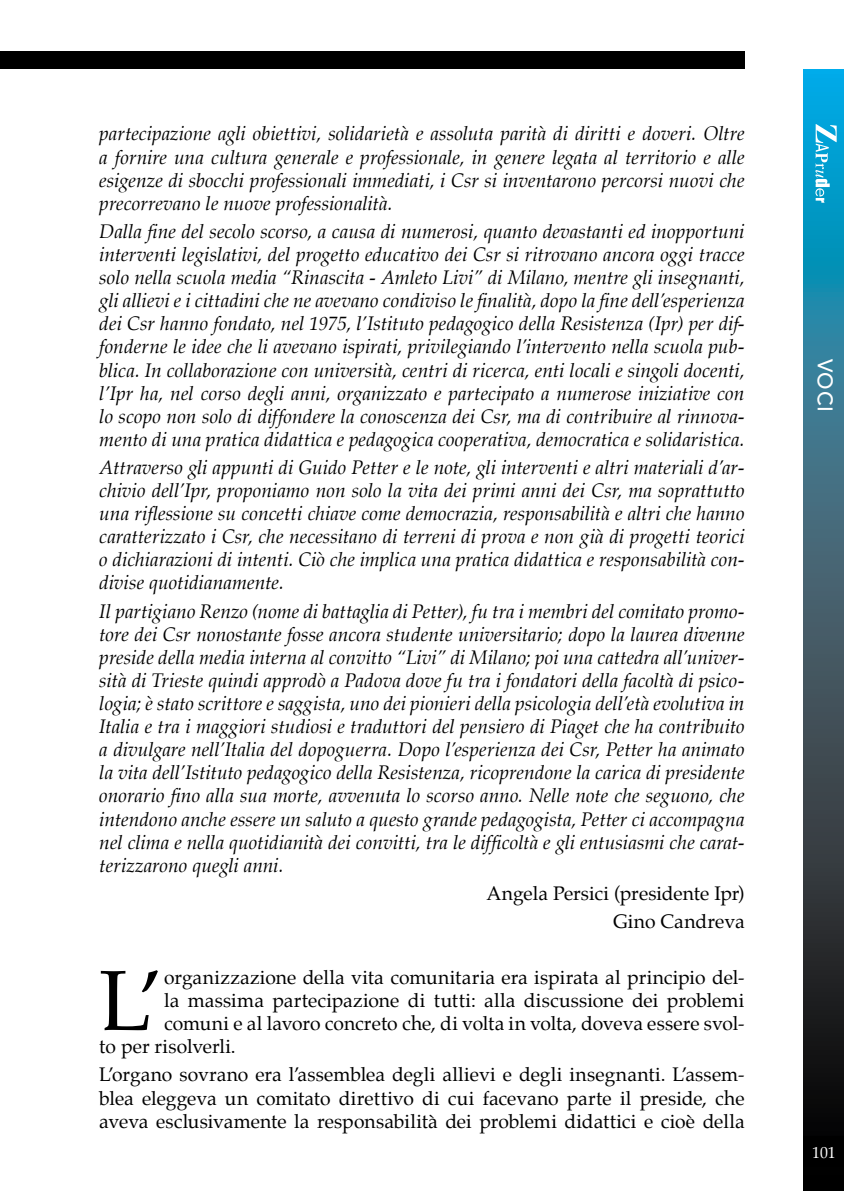
<style>
.page{position:relative;width:844px;height:1191px;background:#fff}
.page>*{position:absolute;margin:0;border:0;box-sizing:border-box;transform-origin:0 0}
.t1{font:85.4px "Palatino";color:#000}
.t2{font:500 21px "Avenir";color:#fff}
.t3{font:italic 19.25px/23.1px "Palatino";color:#000;text-align:justify}
.t4{font:19.25px/23.1px "Palatino";color:#000;text-align:right}
.t5{font:15.75px "Palatino";color:#fff}
</style>
<div class="page">
<svg style="left:803px;top:69px;width:40px;height:1122px;background:#2a596a"></svg>
<div style="left:0;top:52px;width:744px;height:17px;background:#000"></div>
<svg style="left:815px;top:124px;width:21px;height:79px"></svg>
<div style="left:803px;top:1136px;width:40px;height:30px;background:#000"></div>
<p class="t3" style="left:99px;top:122px;width:646px">partecipazione agli obiettivi, solidarietà e assoluta parità di diritti e doveri. Oltre a fornire una cultura generale e professionale, in genere legata al territorio e alle esigenze di sbocchi professionali immediati, i Csr si inventarono percorsi nuovi che precorrevano le nuove professionalità.</p>
<p class="t3" style="left:99px;top:220px;width:646px">Dalla fine del secolo scorso, a causa di numerosi, quanto devastanti ed inopportuni interventi legislativi, del progetto educativo dei Csr si ritrovano ancora oggi tracce solo nella scuola media “Rinascita - Amleto Livi” di Milano, mentre gli insegnanti, gli allievi e i cittadini che ne avevano condiviso le finalità, dopo la fine dell’esperienza dei Csr hanno fondato, nel 1975, l’Istituto pedagogico della Resistenza (Ipr) per dif&shy;fonderne le idee che li avevano ispirati, privilegiando l’intervento nella scuola pub&shy;blica. In collaborazione con università, centri di ricerca, enti locali e singoli docenti, l’Ipr ha, nel corso degli anni, organizzato e partecipato a numerose iniziative con lo scopo non solo di diffondere la conoscenza dei Csr, ma di contribuire al rinnova&shy;mento di una pratica didattica e pedagogica cooperativa, democratica e solidaristica.</p>
<p class="t3" style="left:99px;top:456px;width:646px">Attraverso gli appunti di Guido Petter e le note, gli interventi e altri materiali d’ar&shy;chivio dell’Ipr, proponiamo non solo la vita dei primi anni dei Csr, ma soprattutto una riflessione su concetti chiave come democrazia, responsabilità e altri che hanno caratterizzato i Csr, che necessitano di terreni di prova e non già di progetti teorici o dichiarazioni di intenti. Ciò che implica una pratica didattica e responsabilità con&shy;divise quotidianamente.</p>
<p class="t3" style="left:99px;top:599px;width:646px">Il partigiano Renzo (nome di battaglia di Petter), fu tra i membri del comitato promo&shy;tore dei Csr nonostante fosse ancora studente universitario; dopo la laurea divenne preside della media interna al convitto “Livi” di Milano; poi una cattedra all’univer&shy;sità di Trieste quindi approdò a Padova dove fu tra i fondatori della facoltà di psico&shy;logia; è stato scrittore e saggista, uno dei pionieri della psicologia dell’età evolutiva in Italia e tra i maggiori studiosi e traduttori del pensiero di Piaget che ha contribuito a divulgare nell’Italia del dopoguerra. Dopo l’esperienza dei Csr, Petter ha animato la vita dell’Istituto pedagogico della Resistenza, ricoprendone la carica di presidente onorario fino alla sua morte, avvenuta lo scorso anno. Nelle note che seguono, che intendono anche essere un saluto a questo grande pedagogista, Petter ci accompagna nel clima e nella quotidianità dei convitti, tra le difficoltà e gli entusiasmi che carat&shy;terizzarono quegli anni.</p>
<p class="t4" style="left:486px;top:879px;width:259px;line-height:28px">Angela Persici (presidente Ipr)<br>Gino Candreva</p>
<h1 class="t1" style="left:99px;top:930px;width:66px">L’</h1>
<p class="t4" style="left:164px;top:965px;width:582px">organizzazione della vita comunitaria era ispirata al principio del-</p>
<p class="t4" style="left:164px;top:989px;width:582px">la massima partecipazione di tutti: alla discussione dei problemi</p>
<p class="t4" style="left:164px;top:1012px;width:582px">comuni e al lavoro concreto che, di volta in volta, doveva essere svol-</p>
<p class="t4" style="left:99px;top:1035px;width:138px">to per risolverli.</p>
<p class="t4" style="left:99px;top:1063px;width:646px;text-align:justify">L’organo sovrano era l’assemblea degli allievi e degli insegnanti. L’assem&shy;blea eleggeva un comitato direttivo di cui facevano parte il preside, che aveva esclusivamente la responsabilità dei problemi didattici e cioè della</p>
<p class="t2" style="left:837px;top:358px;width:51px;rotate:90deg">VOCI</p>
<p class="t5" style="left:811px;top:1139px;width:25px">101</p>
</div>
